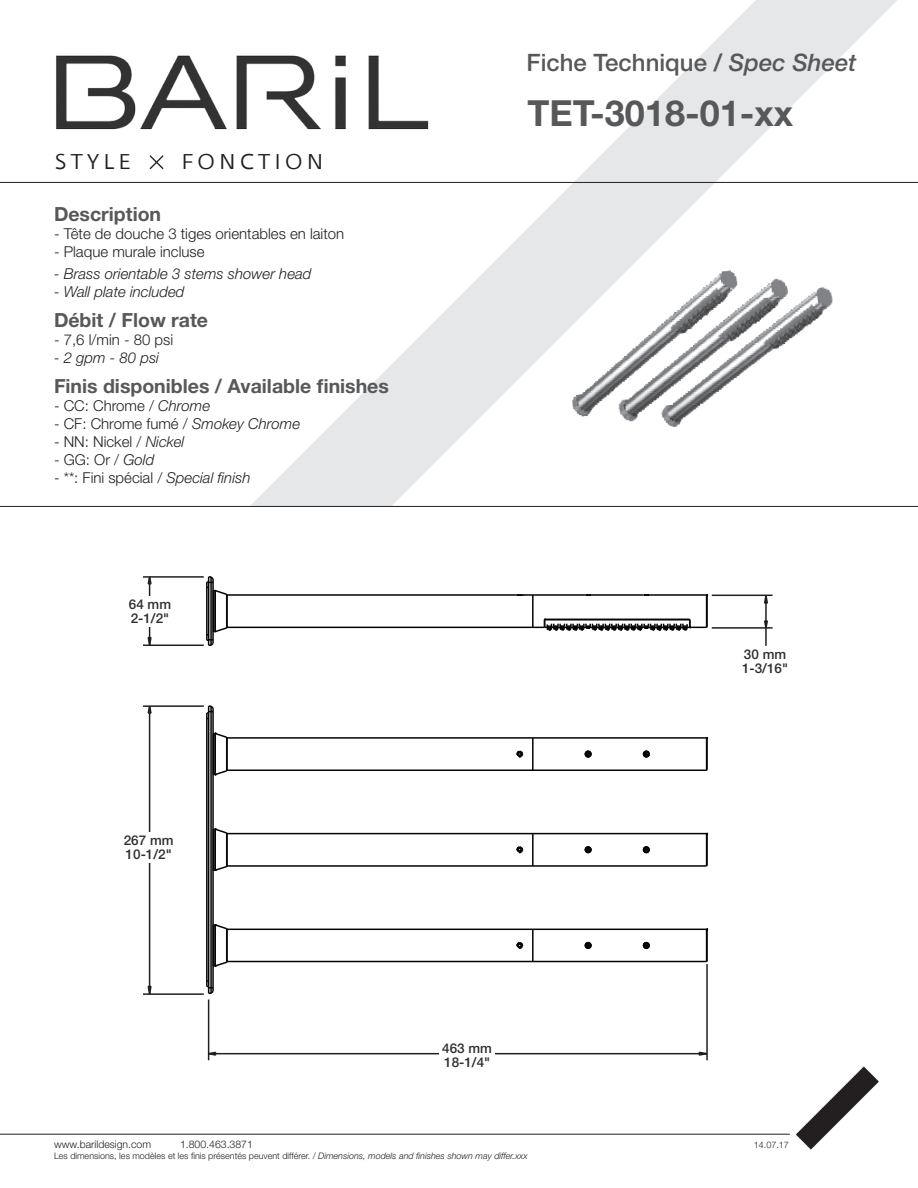
<style>
.page{position:relative;width:918px;height:1188px;background:#fff}
.page>*{position:absolute;margin:0;border:0;box-sizing:border-box;transform-origin:0 0}
.t1{font:700 36px "Helvetica Neue LT Std";color:#57585a}
.t2{font:500 24px "Helvetica Neue LT Std";color:#57585a}
.t3{font:21.3px "Fedra Sans Greek Book TF";letter-spacing:.2em;color:#231f20}
.t4{font:700 19.5px "Helvetica Neue LT Std";color:#57585a}
.t5{font:300 15px "Helvetica Neue LT Std";color:#231f20}
.t6{font:italic 300 15px "Helvetica Neue LT Std";color:#231f20}
.t7{font:500 13.5px/14px "Helvetica Neue LT Std";color:#302f30}
.t8{font:300 10.5px "Helvetica Neue LT Std";color:#231f20}
.t9{font:300 9px "Helvetica Neue LT Std";color:#231f20}
.s1{font-style:italic}
</style>
<div class="page">
<svg style="left:250px;top:0;width:648px;height:506px"></svg>
<img style="left:54px;top:54px;width:378px;height:128px">
<svg style="left:148px;top:154px;width:17px;height:17px"></svg>
<hr style="left:0;top:182px;width:918px;height:1px;background:#231f20">
<hr style="left:0;top:506px;width:918px;height:1px;background:#231f20">
<hr style="left:0;top:1134px;width:790px;height:1px;background:#231f20">
<svg style="left:796px;top:1066px;width:83px;height:84px"></svg>
<hr style="left:206px;top:582px;width:2px;height:58px;background:#050504">
<hr style="left:208px;top:577px;width:1px;height:68px;background:#050504">
<hr style="left:210px;top:577px;width:2px;height:68px;background:#050504">
<hr style="left:212px;top:579px;width:2px;height:64px;background:#050504">
<hr style="left:214px;top:591px;width:2px;height:41px;background:#050504">
<hr style="left:226px;top:595px;width:2px;height:32px;background:#050504">
<hr style="left:227px;top:627px;width:317px;height:1px;background:#050504">
<svg style="left:207px;top:626px;width:22px;height:20px"></svg>
<hr style="left:227px;top:594px;width:290px;height:2px;background:#050504">
<hr style="left:522px;top:594px;width:63px;height:2px;background:#050504">
<hr style="left:591px;top:594px;width:52px;height:2px;background:#050504">
<hr style="left:649px;top:594px;width:58px;height:2px;background:#050504">
<svg style="left:207px;top:576px;width:22px;height:20px"></svg>
<hr style="left:532px;top:595px;width:2px;height:32px;background:#050504">
<hr style="left:706px;top:596px;width:2px;height:31px;background:#050504">
<svg style="left:643px;top:594px;width:7px;height:2px"></svg>
<svg style="left:585px;top:594px;width:6px;height:2px"></svg>
<svg style="left:544px;top:619px;width:164px;height:12px"></svg>
<svg style="left:516px;top:594px;width:8px;height:2px"></svg>
<hr style="left:206px;top:713px;width:2px;height:273px;background:#050504">
<hr style="left:208px;top:706px;width:1px;height:287px;background:#050504">
<hr style="left:210px;top:706px;width:2px;height:287px;background:#050504">
<hr style="left:212px;top:708px;width:2px;height:283px;background:#050504">
<hr style="left:214px;top:925px;width:2px;height:41px;background:#050504">
<hr style="left:214px;top:829px;width:2px;height:41px;background:#050504">
<hr style="left:214px;top:733px;width:2px;height:42px;background:#050504">
<hr style="left:226px;top:738px;width:2px;height:32px;background:#050504">
<hr style="left:226px;top:834px;width:2px;height:32px;background:#050504">
<hr style="left:226px;top:929px;width:2px;height:33px;background:#050504">
<hr style="left:227px;top:961px;width:480px;height:1px;background:#050504">
<hr style="left:227px;top:929px;width:480px;height:1px;background:#050504">
<svg style="left:207px;top:980px;width:7px;height:14px"></svg>
<hr style="left:227px;top:865px;width:480px;height:2px;background:#050504">
<hr style="left:227px;top:833px;width:480px;height:1px;background:#050504">
<hr style="left:227px;top:770px;width:480px;height:1px;background:#050504">
<hr style="left:227px;top:737px;width:480px;height:2px;background:#050504">
<hr style="left:532px;top:738px;width:2px;height:32px;background:#050504">
<hr style="left:532px;top:834px;width:2px;height:32px;background:#050504">
<hr style="left:532px;top:929px;width:2px;height:33px;background:#050504">
<svg style="left:207px;top:705px;width:7px;height:14px"></svg>
<hr style="left:706px;top:739px;width:2px;height:31px;background:#050504">
<hr style="left:706px;top:834px;width:2px;height:31px;background:#050504">
<hr style="left:706px;top:930px;width:2px;height:31px;background:#050504">
<svg style="left:213px;top:923px;width:16px;height:8px"></svg>
<svg style="left:213px;top:960px;width:16px;height:8px"></svg>
<svg style="left:213px;top:865px;width:16px;height:7px"></svg>
<svg style="left:213px;top:732px;width:16px;height:7px"></svg>
<svg style="left:213px;top:769px;width:16px;height:7px"></svg>
<svg style="left:212px;top:827px;width:17px;height:8px"></svg>
<div style="left:585px;top:942px;width:7px;height:7px;border:2px solid #050504;border-radius:50%"></div>
<div style="left:585px;top:942px;width:6px;height:7px;border:2px solid #050504;border-radius:50%"></div>
<svg style="left:585px;top:942px;width:6px;height:6px"></svg>
<div style="left:643px;top:942px;width:7px;height:7px;border:2px solid #050504;border-radius:50%"></div>
<div style="left:643px;top:942px;width:6px;height:7px;border:2px solid #050504;border-radius:50%"></div>
<svg style="left:643px;top:942px;width:6px;height:6px"></svg>
<div style="left:585px;top:846px;width:7px;height:7px;border:2px solid #050504;border-radius:50%"></div>
<svg style="left:585px;top:846px;width:6px;height:7px"></svg>
<div style="left:585px;top:751px;width:7px;height:7px;border:2px solid #050504;border-radius:50%"></div>
<div style="left:585px;top:751px;width:7px;height:6px;border:2px solid #050504;border-radius:50%"></div>
<svg style="left:585px;top:751px;width:6px;height:6px"></svg>
<div style="left:643px;top:846px;width:7px;height:7px;border:2px solid #050504;border-radius:50%"></div>
<svg style="left:643px;top:847px;width:6px;height:6px"></svg>
<div style="left:643px;top:751px;width:7px;height:7px;border:2px solid #050504;border-radius:50%"></div>
<div style="left:643px;top:751px;width:7px;height:6px;border:2px solid #050504;border-radius:50%"></div>
<svg style="left:643px;top:751px;width:6px;height:6px"></svg>
<svg style="left:516px;top:942px;width:8px;height:7px"></svg>
<svg style="left:516px;top:846px;width:8px;height:7px"></svg>
<svg style="left:516px;top:750px;width:8px;height:7px"></svg>
<svg style="left:147px;top:707px;width:5px;height:8px"></svg>
<svg style="left:147px;top:985px;width:5px;height:8px"></svg>
<hr style="left:143px;top:705px;width:61px;height:2px;background:#231f20">
<hr style="left:149px;top:706px;width:1px;height:288px;background:#231f20">
<hr style="left:143px;top:993px;width:61px;height:2px;background:#231f20">
<svg style="left:207px;top:1051px;width:10px;height:6px"></svg>
<svg style="left:698px;top:1051px;width:8px;height:5px"></svg>
<hr style="left:208px;top:1000px;width:1px;height:60px;background:#231f20">
<hr style="left:209px;top:1053px;width:498px;height:1px;background:#231f20">
<hr style="left:706px;top:964px;width:2px;height:96px;background:#231f20">
<svg style="left:147px;top:578px;width:5px;height:7px"></svg>
<svg style="left:147px;top:636px;width:6px;height:9px"></svg>
<hr style="left:143px;top:576px;width:61px;height:2px;background:#231f20">
<hr style="left:149px;top:577px;width:1px;height:68px;background:#231f20">
<hr style="left:143px;top:645px;width:61px;height:1px;background:#231f20">
<svg style="left:764px;top:620px;width:4px;height:7px"></svg>
<svg style="left:763px;top:594px;width:6px;height:10px"></svg>
<hr style="left:712px;top:627px;width:61px;height:2px;background:#231f20">
<hr style="left:765px;top:595px;width:2px;height:51px;background:#231f20">
<hr style="left:712px;top:595px;width:61px;height:1px;background:#231f20">
<div style="left:439px;top:1040px;width:56px;height:30px;background:#fff"></div>
<div style="left:121px;top:832px;width:55px;height:31px;background:#fff"></div>
<div style="left:122px;top:596px;width:55px;height:30px;background:#fff"></div>
<img style="left:567px;top:226px;width:270px;height:237px">
<h2 class="t2" style="left:526px;top:48px;width:331px">Fiche Technique / <span class="s1">Spec Sheet</span></h2>
<h3 class="t3" style="left:55px;top:151px;width:77px">STYLE</h3>
<h3 class="t3" style="left:181px;top:151px;width:144px">FONCTION</h3>
<p class="t4" style="left:54px;top:202px;width:109px">Description</p>
<p class="t5" style="left:54px;top:224px;width:292px">- Tête de douche 3 tiges orientables en laiton</p>
<p class="t5" style="left:54px;top:242px;width:152px">- Plaque murale incluse</p>
<p class="t6" style="left:54px;top:265px;width:259px">- Brass orientable 3 stems shower head</p>
<p class="t6" style="left:54px;top:283px;width:132px">- Wall plate included</p>
<p class="t4" style="left:54px;top:308px;width:156px">Débit / Flow rate</p>
<p class="t5" style="left:54px;top:331px;width:121px">- 7,6 l/min - 80 psi</p>
<p class="t6" style="left:54px;top:349px;width:107px">- 2 gpm - 80 psi</p>
<p class="t4" style="left:54px;top:374px;width:336px">Finis disponibles / Available finishes</p>
<p class="t5" style="left:54px;top:397px;width:158px">- CC: Chrome / <span class="s1">Chrome</span></p>
<p class="t5" style="left:54px;top:415px;width:248px">- CF: Chrome fumé / <span class="s1">Smokey Chrome</span></p>
<p class="t5" style="left:54px;top:433px;width:132px">- NN: Nickel / <span class="s1">Nickel</span></p>
<p class="t5" style="left:54px;top:451px;width:102px">- GG: Or / <span class="s1">Gold</span></p>
<p class="t5" style="left:54px;top:469px;width:198px">- **: Fini spécial / <span class="s1">Special finish</span></p>
<p class="t7" style="left:129px;top:597px;width:44px">64 mm<br>2-1/2"</p>
<p class="t7" style="left:124px;top:834px;width:51px">267 mm<br>10-1/2"</p>
<p class="t1" style="left:528px;top:91px;width:267px">TET-3018-01-xx</p>
<p class="t7" style="left:742px;top:647px;width:48px">30 mm<br>1-3/16"</p>
<p class="t7" style="left:442px;top:1041px;width:51px">463 mm<br>18-1/4"</p>
<p class="t8" style="left:54px;top:1138px;width:99px">www.barildesign.com</p>
<p class="t8" style="left:180px;top:1138px;width:74px">1.800.463.3871</p>
<p class="t9" style="left:754px;top:1140px;width:37px">14.07.17</p>
<p class="t9" style="left:54px;top:1150px;width:475px">Les dimensions, les modèles et les finis présentés peuvent différer. / <span class="s1">Dimensions, models and finishes shown may differ.xxx</span></p>
</div>
